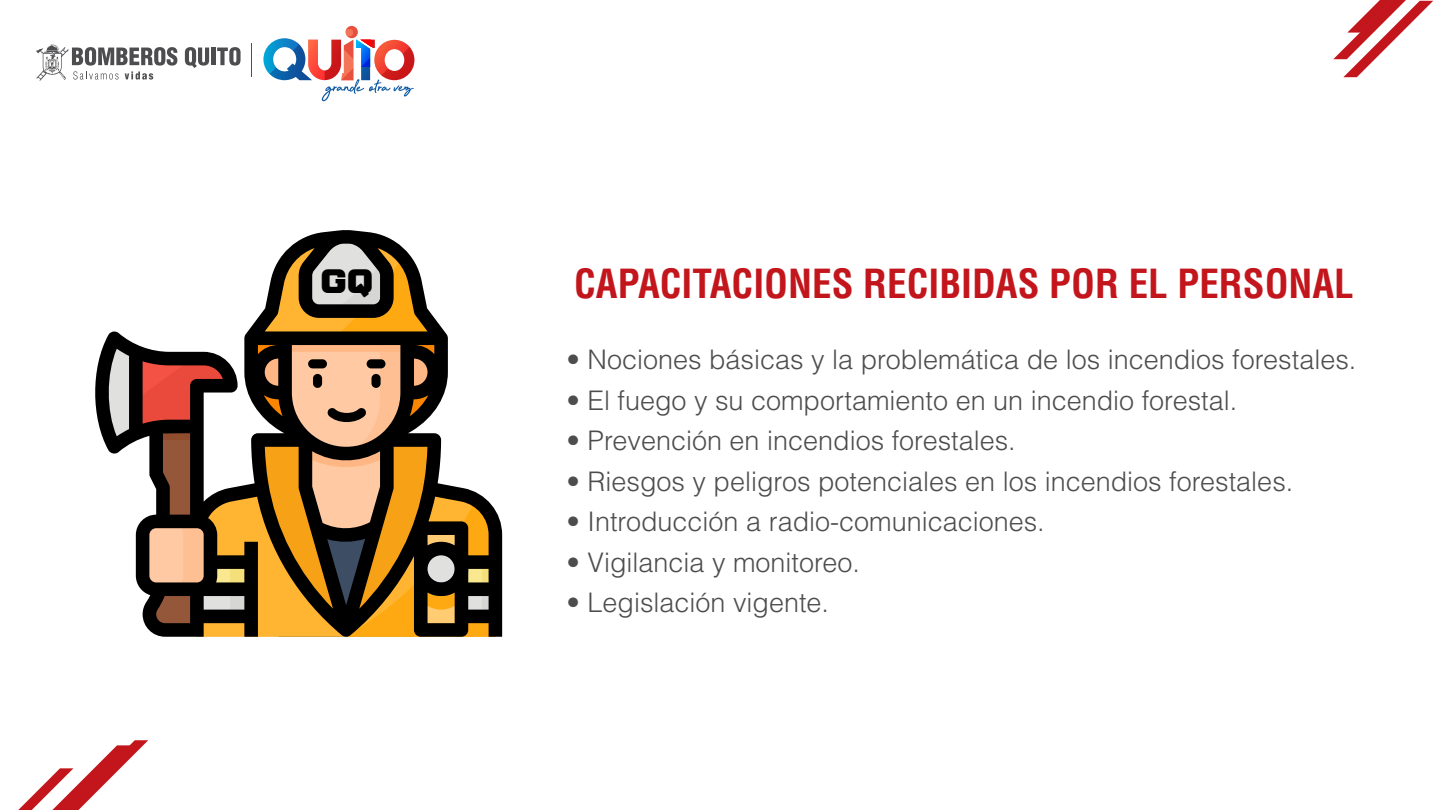
<style>
.page{position:relative;width:1440px;height:810px;background:#fff}
.page>*{position:absolute;margin:0;border:0;box-sizing:border-box;transform-origin:0 0}
.t1{font:700 condensed 39.15px "Helvetica LT Std";color:#c3161c}
.t2{font:300 27px "Helvetica LT Std";color:#4d4d4f}
.t3{font:18.3px "Big Ten Block";color:#000}
</style>
<div class="page">
<svg style="left:18px;top:740px;width:130px;height:70px"></svg>
<svg style="left:1333px;top:0;width:100px;height:77px"></svg>
<svg style="left:185px;top:47px;width:24px;height:21px"></svg>
<hr style="left:211px;top:48px;width:4px;height:17px;background:#4d4d4f">
<svg style="left:217px;top:47px;width:24px;height:19px"></svg>
<svg style="left:36px;top:44px;width:142px;height:37px"></svg>
<hr style="left:251px;top:43px;width:1px;height:33px;background:#4d4d4f">
<svg style="left:346px;top:26px;width:12px;height:12px"></svg>
<div style="left:346px;top:29px;width:7px;height:7px;background:#f37659;border-radius:50%"></div>
<svg style="left:263px;top:38px;width:151px;height:63px"></svg>
<svg style="left:95px;top:230px;width:407px;height:407px"></svg>
<svg style="left:98px;top:236px;width:397px;height:401px"></svg>
<div style="left:308px;top:359px;width:19px;height:9px;background:#000;border-radius:5px"></div>
<div style="left:367px;top:359px;width:19px;height:9px;background:#000;border-radius:5px"></div>
<p class="t3" style="left:320px;top:276px;width:55px">GQ</p>
<h1 class="t1" style="left:574px;top:260px;width:781px">CAPACITACIONES RECIBIDAS POR EL PERSONAL</h1>
<p class="t2" style="left:567px;top:343px;width:791px">• Nociones básicas y la problemática de los incendios forestales.</p>
<p class="t2" style="left:567px;top:383px;width:672px">• El fuego y su comportamiento en un incendio forestal.</p>
<p class="t2" style="left:567px;top:424px;width:451px">• Prevención en incendios forestales.</p>
<p class="t2" style="left:567px;top:464px;width:728px">• Riesgos y peligros potenciales en los incendios forestales.</p>
<p class="t2" style="left:567px;top:505px;width:480px">• Introducción a radio-comunicaciones.</p>
<p class="t2" style="left:567px;top:545px;width:295px">• Vigilancia y monitoreo.</p>
<p class="t2" style="left:567px;top:586px;width:264px">• Legislación vigente.</p>
</div>
